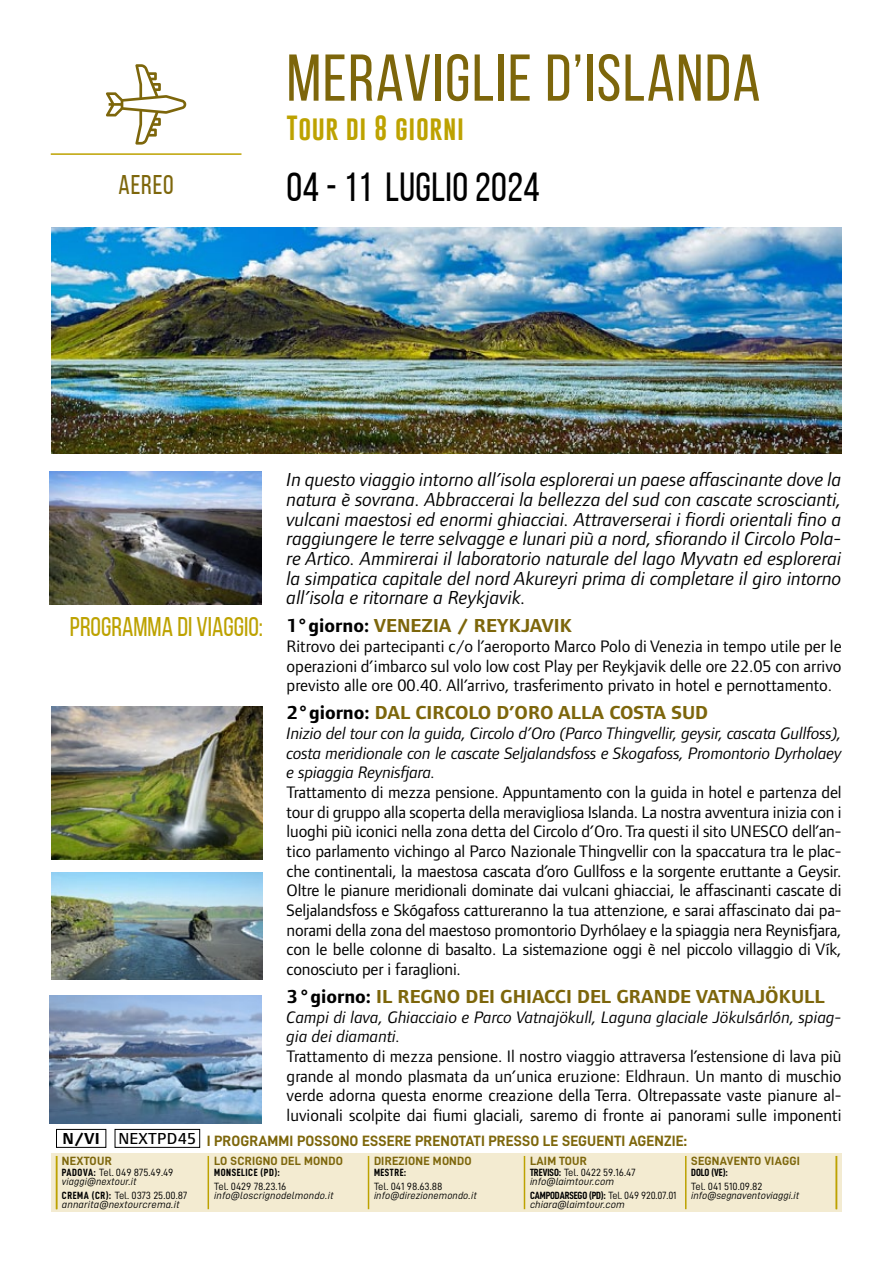
<style>
.page{position:relative;width:893px;height:1263px;background:#fff}
.page>*{position:absolute;margin:0;border:0;box-sizing:border-box;transform-origin:0 0}
.t1{font:66px "Bebas Neue";letter-spacing:.025em;color:#7d660b}
.t2{font:40.5px "Bebas Neue";letter-spacing:.01em;color:#000}
.t3{font:27px "Bebas Neue";color:#bda200}
.t4{font:27px "Bebas Neue";letter-spacing:.03em;color:#7d660b}
.t5{font:25.5px "Gobold";letter-spacing:.025em;color:#bda200}
.t6{font:italic 19.5px/19.6px "Foundry Form Sans OT2";color:#000;text-align:justify}
.t7{font:700 19.5px "Foundry Form Sans OT2";color:#7d660b}
.t8{font:17.25px/19.6px "Foundry Form Sans OT2";color:#000;text-align:justify}
.t9{font:italic 17.25px/19.6px "Foundry Form Sans OT2";color:#000;text-align:justify}
.t10{font:500 16.5px "Foundry Form Sans OT2";letter-spacing:.02em;color:#000}
.t11{font:15px "D DIN Bold";letter-spacing:.01em;color:#7d660b}
.t12{font:12px "D DIN Bold";letter-spacing:.02em;color:#7d660b}
.t13{font:10.5px "D DIN Italic";letter-spacing:.01em;color:#000}
.t14{font:10.5px "D DIN";color:#000}
.t15{font:10.5px "D DIN Condensed Bold";color:#000}
.t16{font:10.5px "D DIN Condensed Bold";letter-spacing:.05em;color:#000}
.s1{color:#000}
.s2{font-weight:700}
.s3{font-family:"D DIN Condensed Bold"}
.s4{font-family:"D DIN"}
</style>
<div class="page">
<div style="left:51px;top:1153px;width:791px;height:59px;background:#f3ebd1"></div>
<hr style="left:56px;top:1156px;width:1px;height:53px;background:#bda200">
<hr style="left:524px;top:1156px;width:1px;height:53px;background:#bda200">
<hr style="left:685px;top:1156px;width:1px;height:53px;background:#bda200">
<hr style="left:836px;top:1156px;width:1px;height:53px;background:#bda200">
<hr style="left:368px;top:1156px;width:1px;height:53px;background:#bda200">
<hr style="left:208px;top:1156px;width:1px;height:53px;background:#bda200">
<img style="left:52px;top:228px;width:790px;height:225px">
<hr style="left:51px;top:153px;width:190px;height:2px;background:#bda200">
<svg style="left:106px;top:64px;width:81px;height:81px"></svg>
<div style="left:56px;top:1129px;width:50px;height:19px;border:1px solid #000"></div>
<div style="left:115px;top:1129px;width:85px;height:19px;border:1px solid #000"></div>
<img style="left:50px;top:472px;width:211px;height:132px">
<img style="left:51px;top:707px;width:212px;height:152px">
<img style="left:51px;top:872px;width:212px;height:108px">
<img style="left:50px;top:995px;width:211px;height:128px">
<h3 class="t4" style="left:118px;top:170px;width:57px">AEREO</h3>
<h1 class="t1" style="left:287px;top:42px;width:475px">MERAVIGLIE D’ISLANDA</h1>
<h3 class="t5" style="left:287px;top:111px;width:179px">Tour di 8 giorni</h3>
<h2 class="t2" style="left:287px;top:165px;width:255px">04 - 11 LUGLIO 2024</h2>
<h3 class="t3" style="left:70px;top:612px;width:195px">PROGRAMMA DI VIAGGIO:</h3>
<p class="t6" style="left:287px;top:469px;width:556px">In questo viaggio intorno all’isola esplorerai un paese affascinante dove la natura è sovrana. Abbraccerai la bellezza del sud con cascate scroscianti, vulcani maestosi ed enormi ghiacciai. Attraverserai i fiordi orientali fino a raggiungere le terre selvagge e lunari più a nord, sfiorando il Circolo Pola&shy;re Artico. Ammirerai il laboratorio naturale del lago Myvatn ed esplorerai la simpatica capitale del nord Akureyri prima di completare il giro intorno all’isola e ritornare a Reykjavik.</p>
<p class="t7" style="left:287px;top:611px;width:287px"><span class="s1">1°giorno:</span> VENEZIA / REYKJAVIK</p>
<p class="t8" style="left:287px;top:635px;width:556px">Ritrovo dei partecipanti c/o l’aeroporto Marco Polo di Venezia in tempo utile per le operazioni d’imbarco sul volo low cost Play per Reykjavik delle ore 22.05 con arrivo previsto alle ore 00.40. All’arrivo, trasferimento privato in hotel e pernottamento.</p>
<p class="t7" style="left:287px;top:699px;width:423px"><span class="s1">2°giorno:</span> DAL CIRCOLO D’ORO ALLA COSTA SUD</p>
<p class="t9" style="left:287px;top:722px;width:556px">Inizio del tour con la guida, Circolo d’Oro (Parco Thingvellir, geysir, cascata Gullfoss), costa meridionale con le cascate Seljalandsfoss e Skogafoss, Promontorio Dyrholaey e spiaggia Reynisfjara.</p>
<p class="t8" style="left:287px;top:781px;width:556px">Trattamento di mezza pensione. Appuntamento con la guida in hotel e partenza del tour di gruppo alla scoperta della meravigliosa Islanda. La nostra avventura inizia con i luoghi più iconici nella zona detta del Circolo d’Oro. Tra questi il sito UNESCO dell’an&shy;tico parlamento vichingo al Parco Nazionale Thingvellir con la spaccatura tra le plac&shy;che continentali, la maestosa cascata d’oro Gullfoss e la sorgente eruttante a Geysir.<br>Oltre le pianure meridionali dominate dai vulcani ghiacciai, le affascinanti cascate di Seljalandsfoss e Skógafoss cattureranno la tua attenzione, e sarai affascinato dai pa&shy;norami della zona del maestoso promontorio Dyrhólaey e la spiaggia nera Reynisfjara, con le belle colonne di basalto. La sistemazione oggi è nel piccolo villaggio di Vík, conosciuto per i faraglioni.</p>
<p class="t7" style="left:287px;top:982px;width:540px"><span class="s1">3°giorno:</span> IL REGNO DEI GHIACCI DEL GRANDE VATNAJÖKULL</p>
<p class="t9" style="left:287px;top:1006px;width:556px">Campi di lava, Ghiacciaio e Parco Vatnajökull, Laguna glaciale Jökulsárlón, spiag&shy;gia dei diamanti.</p>
<p class="t8" style="left:287px;top:1045px;width:556px">Trattamento di mezza pensione. Il nostro viaggio attraversa l’estensione di lava più grande al mondo plasmata da un’unica eruzione: Eldhraun. Un manto di muschio verde adorna questa enorme creazione della Terra. Oltrepassate vaste pianure al&shy;luvionali scolpite dai fiumi glaciali, saremo di fronte ai panorami sulle imponenti</p>
<p class="t10" style="left:62px;top:1126px;width:135px"><span class="s2">N/VI</span> NEXTPD45</p>
<p class="t12" style="left:62px;top:1154px;width:51px">NEXTOUR</p>
<p class="t14" style="left:62px;top:1167px;width:113px"><span class="s3">PADOVA:</span> Tel. 049 875.49.49</p>
<p class="t13" style="left:62px;top:1176px;width:76px">viaggi@nextour.it</p>
<p class="t14" style="left:62px;top:1189px;width:127px"><span class="s3">CREMA (CR):</span> Tel. 0373 25.00.87</p>
<p class="t13" style="left:62px;top:1198px;width:119px">annarita@nextourcrema.it</p>
<p class="t11" style="left:207px;top:1133px;width:482px">I PROGRAMMI POSSONO ESSERE PRENOTATI PRESSO LE SEGUENTI AGENZIE:</p>
<p class="t12" style="left:214px;top:1154px;width:130px">LO SCRIGNO DEL MONDO</p>
<p class="t16" style="left:214px;top:1167px;width:67px">MONSELICE (PD):</p>
<p class="t14" style="left:214px;top:1180px;width:74px">Tel. 0429 78.23.16</p>
<p class="t13" style="left:214px;top:1189px;width:121px">info@loscrignodelmondo.it</p>
<p class="t12" style="left:374px;top:1154px;width:99px">DIREZIONE MONDO</p>
<p class="t15" style="left:374px;top:1167px;width:34px">MESTRE:</p>
<p class="t14" style="left:374px;top:1180px;width:70px">Tel. 041 98.63.88</p>
<p class="t13" style="left:374px;top:1189px;width:104px">info@direzionemondo.it</p>
<p class="t12" style="left:530px;top:1154px;width:59px">LAIM TOUR</p>
<p class="t14" style="left:530px;top:1167px;width:107px"><span class="s3">TREVISO:</span> Tel. 0422 59.16.47</p>
<p class="t13" style="left:530px;top:1176px;width:86px">info@laimtour.com</p>
<p class="t15" style="left:530px;top:1189px;width:148px">CAMPODARSEGO (PD): <span class="s4">Tel. 049 920.07.01</span></p>
<p class="t13" style="left:530px;top:1198px;width:96px">chiara@laimtour.com</p>
<p class="t12" style="left:691px;top:1154px;width:110px">SEGNAVENTO VIAGGI</p>
<p class="t15" style="left:691px;top:1167px;width:38px">DOLO (VE):</p>
<p class="t14" style="left:691px;top:1180px;width:73px">Tel. 041 510.09.82</p>
<p class="t13" style="left:691px;top:1189px;width:110px">info@segnaventoviaggi.it</p>
</div>
